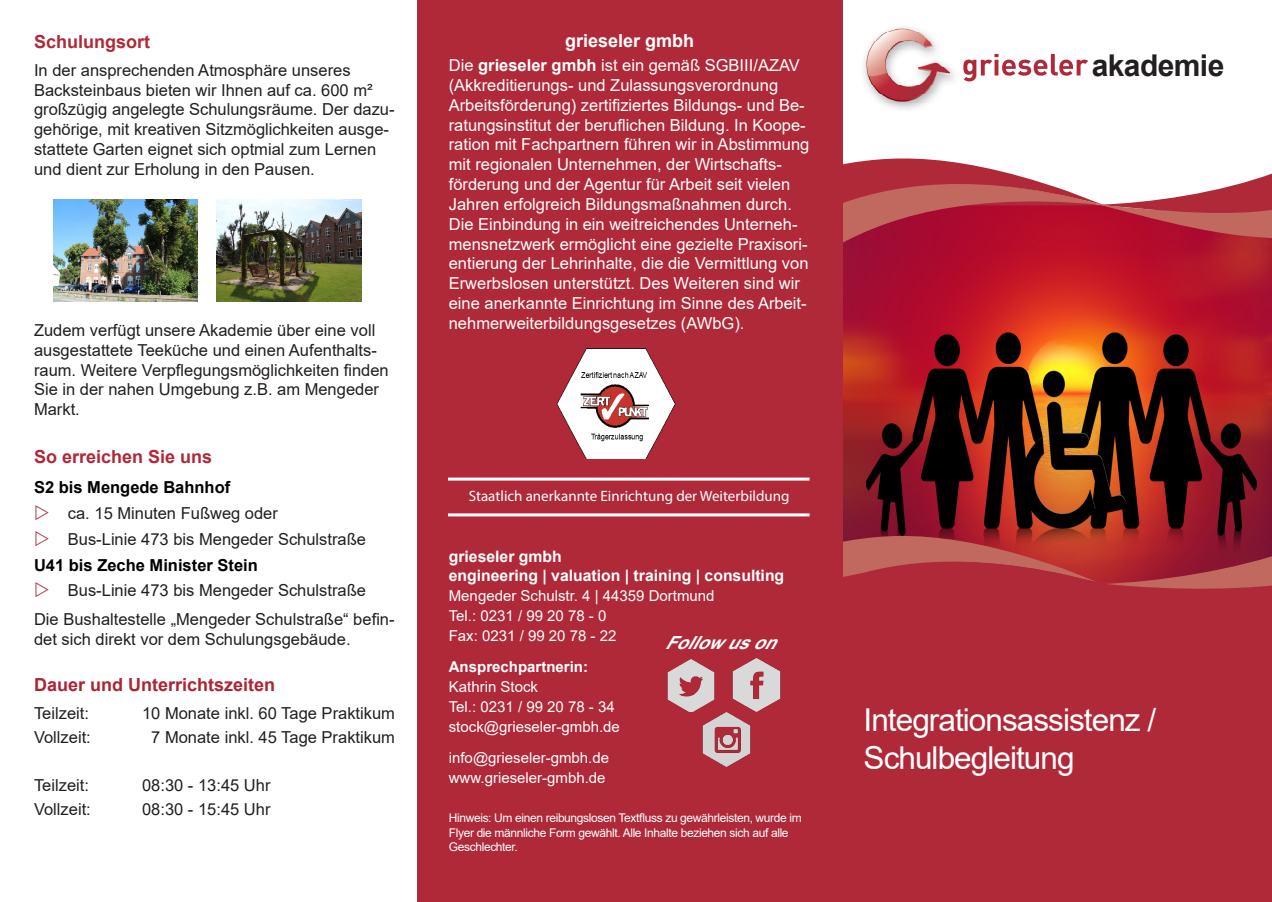
<style>
.page{position:relative;width:1272px;height:902px;background:#fff}
.page>*{position:absolute;margin:0;border:0;box-sizing:border-box;transform-origin:0 0}
.t1{font:31.5px/37.8px "Arial";letter-spacing:-.03em;color:#fff}
.t2{font:700 30px "Arial";letter-spacing:-.02em;color:#231f20}
.t3{font:700 18px "Arial";color:#af2939}
.t4{font:700 18px "Arial";color:#ac2533}
.t5{font:700 18px "Arial";color:#fff}
.t6{font:italic 700 18px "Arial";color:#fff}
.t7{font:16.5px/19.8px "Arial";color:#231f20}
.t8{font:16.5px/19.8px "Arial";color:#fff}
.t9{font:700 16.5px "Arial";color:#000}
.t10{font:700 15.75px/18.9px "Arial";color:#fff}
.t11{font:15px "Arial";color:#fff}
.t12{font:15px "Myriad Pro";color:#fff}
.t13{font:700 15px "Arial";color:#fff}
.t14{font:12px/14.4px "Arial";letter-spacing:-.03em;color:#fff}
.s1{font-weight:700}
</style>
<div class="page">
<img style="left:842px;top:252px;width:429px;height:270px">
<div style="left:842px;top:631px;width:429px;height:270px;background:#af2939"></div>
<div style="left:417px;top:0;width:425px;height:901px;background:#af2939"></div>
<hr style="left:448px;top:477px;width:361px;height:3px;background:#fff">
<hr style="left:448px;top:513px;width:361px;height:3px;background:#fff">
<img style="left:53px;top:199px;width:145px;height:102px">
<img style="left:863px;top:27px;width:92px;height:83px">
<svg style="left:963px;top:54px;width:125px;height:27px"></svg>
<img style="left:216px;top:199px;width:145px;height:102px">
<img style="left:732px;top:658px;width:49px;height:54px">
<img style="left:702px;top:711px;width:52px;height:56px">
<img style="left:667px;top:659px;width:48px;height:52px">
<img style="left:556px;top:348px;width:119px;height:110px">
<svg style="left:842px;top:146px;width:429px;height:106px"></svg>
<svg style="left:842px;top:522px;width:429px;height:109px;background:#aa2f39"></svg>
<p class="t3" style="left:34px;top:29px;width:118px">Schulungsort</p>
<p class="t7" style="left:34px;top:60px;width:318px">In der ansprechenden Atmosphäre unseres</p>
<p class="t7" style="left:34px;top:80px;width:362px">Backsteinbaus bieten wir Ihnen auf ca. 600 m² großzügig angelegte Schulungsräume. Der dazu&shy;gehörige, mit kreativen Sitzmöglichkeiten ausge&shy;stattete Garten eignet sich optmial zum Lernen und dient zur Erholung in den Pausen.</p>
<p class="t7" style="left:34px;top:320px;width:356px">Zudem verfügt unsere Akademie über eine voll ausgestattete Teeküche und einen Aufenthalts&shy;raum. Weitere Verpflegungsmöglichkeiten finden Sie in der nahen Umgebung z.B. am Mengeder Markt.</p>
<p class="t3" style="left:34px;top:443px;width:180px">So erreichen Sie uns</p>
<p class="t9" style="left:34px;top:475px;width:198px">S2 bis Mengede Bahnhof</p>
<p class="t7" style="left:68px;top:503px;width:212px">ca. 15 Minuten Fußweg oder</p>
<p class="t7" style="left:68px;top:528px;width:300px">Bus-Linie 473 bis Mengeder Schulstraße</p>
<p class="t9" style="left:34px;top:553px;width:225px">U41 bis Zeche Minister Stein</p>
<p class="t7" style="left:68px;top:580px;width:300px">Bus-Linie 473 bis Mengeder Schulstraße</p>
<p class="t7" style="left:34px;top:608px;width:362px">Die Bushaltestelle „Mengeder Schulstraße“ befin&shy;det sich direkt vor dem Schulungsgebäude.</p>
<p class="t4" style="left:34px;top:671px;width:243px">Dauer und Unterrichtszeiten</p>
<p class="t7" style="left:34px;top:703px;width:57px">Teilzeit:</p>
<p class="t7" style="left:142px;top:703px;width:254px">10 Monate inkl. 60 Tage Praktikum</p>
<p class="t7" style="left:34px;top:727px;width:58px">Vollzeit:</p>
<p class="t7" style="left:151px;top:727px;width:245px">7 Monate inkl. 45 Tage Praktikum</p>
<p class="t7" style="left:34px;top:775px;width:57px">Teilzeit:</p>
<p class="t7" style="left:142px;top:775px;width:130px">08:30 - 13:45 Uhr</p>
<p class="t7" style="left:34px;top:799px;width:58px">Vollzeit:</p>
<p class="t7" style="left:142px;top:799px;width:130px">08:30 - 15:45 Uhr</p>
<p class="t5" style="left:565px;top:28px;width:131px">grieseler gmbh</p>
<p class="t8" style="left:449px;top:55px;width:362px">Die <span class="s1">grieseler gmbh</span> ist ein gemäß SGBIII/AZAV (Akkreditierungs- und Zulassungsverordnung Arbeitsförderung) zertifiziertes Bildungs- und Be&shy;ratungsinstitut der beruflichen Bildung. In Koope&shy;ration mit Fachpartnern führen wir in Abstimmung mit regionalen Unternehmen, der Wirtschafts&shy;förderung und der Agentur für Arbeit seit vielen Jahren erfolgreich Bildungsmaßnahmen durch.<br>Die Einbindung in ein weitreichendes Unterneh&shy;mensnetzwerk ermöglicht eine gezielte Praxisori&shy;entierung der Lehrinhalte, die die Vermittlung von Erwerbslosen unterstützt. Des Weiteren sind wir eine anerkannte Einrichtung im Sinne des Arbeit&shy;nehmerweiterbildungsgesetzes (AWbG).</p>
<p class="t12" style="left:469px;top:486px;width:322px">Staatlich anerkannte Einrichtung der Weiterbildung</p>
<p class="t10" style="left:449px;top:547px;width:337px">grieseler gmbh<br>engineering | valuation | training | consulting</p>
<p class="t11" style="left:449px;top:585px;width:267px">Mengeder Schulstr. 4 | 44359 Dortmund</p>
<p class="t11" style="left:449px;top:605px;width:159px">Tel.: 0231 / 99 20 78 - 0</p>
<p class="t11" style="left:449px;top:625px;width:169px">Fax: 0231 / 99 20 78 - 22</p>
<p class="t13" style="left:449px;top:656px;width:141px">Ansprechpartnerin:</p>
<p class="t11" style="left:449px;top:676px;width:91px">Kathrin Stock</p>
<p class="t11" style="left:449px;top:696px;width:167px">Tel.: 0231 / 99 20 78 - 34</p>
<p class="t11" style="left:449px;top:716px;width:173px">stock@grieseler-gmbh.de</p>
<p class="t11" style="left:449px;top:747px;width:162px">info@grieseler-gmbh.de</p>
<p class="t11" style="left:449px;top:767px;width:158px">www.grieseler-gmbh.de</p>
<p class="t14" style="left:449px;top:810px;width:354px">Hinweis: Um einen reibungslosen Textfluss zu gewährleisten, wurde im<br>Flyer die männliche Form gewählt. Alle Inhalte beziehen sich auf alle<br>Geschlechter.</p>
<p class="t6" style="left:665px;top:630px;width:126px">Followuson</p>
<p class="t2" style="left:1091px;top:44px;width:134px">akademie</p>
<p class="t1" style="left:863px;top:700px;width:294px">Integrationsassistenz /<br>Schulbegleitung</p>
</div>
